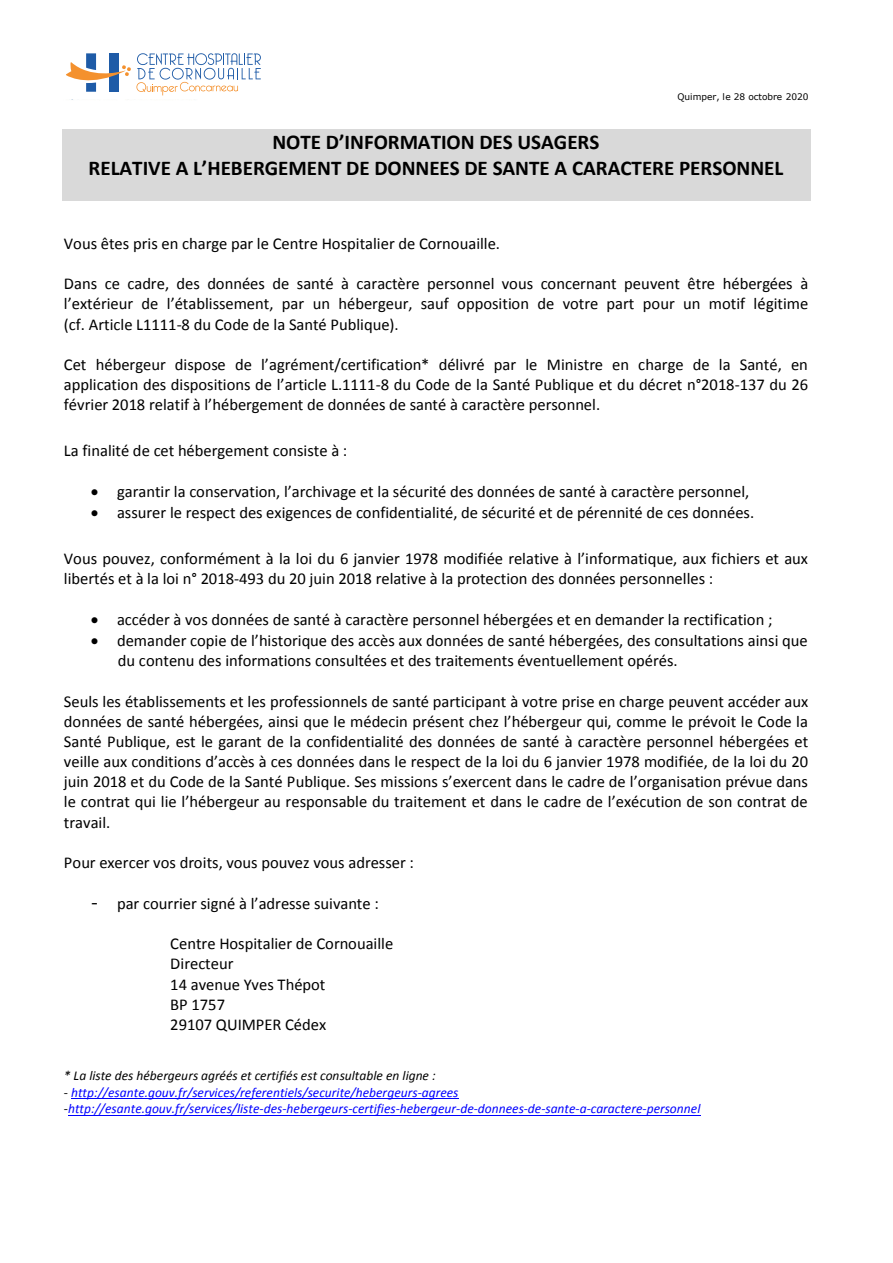
<style>
.page{position:relative;width:893px;height:1263px;background:#fff}
.page>*{position:absolute;margin:0;border:0;box-sizing:border-box;transform-origin:0 0}
.t1{font:700 21px/25.8px "Calibri";color:#000;text-align:center}
.t2{font:16.5px/20.1px "Calibri";color:#000;text-align:justify}
.t3{font:italic 13.5px/16.5px "Calibri";color:#00f}
.t4{font:italic 13.5px "Calibri";color:#000}
.t5{font:9px "Verdana";letter-spacing:.005em;color:#000}
.s1{font-family:"Verdana"}
.s2{color:#000}
</style>
<div class="page">
<div style="left:62px;top:129px;width:748px;height:26px;background:#d9d9d9"></div>
<div style="left:62px;top:155px;width:748px;height:25px;background:#d9d9d9"></div>
<div style="left:62px;top:180px;width:748px;height:21px;background:#d9d9d9"></div>
<hr style="left:71px;top:1098px;width:387px;height:1px;background:#00f">
<hr style="left:68px;top:1115px;width:632px;height:1px;background:#00f">
<svg style="left:66px;top:53px;width:195px;height:42px"></svg>
<p class="t5" style="left:677px;top:91px;width:133px">Quimper, le 28 octobre 2020</p>
<p class="t1" style="left:89px;top:129px;width:696px">NOTE D’INFORMATION DES USAGERS<br>RELATIVE A L’HEBERGEMENT DE DONNEES DE SANTE A CARACTERE PERSONNEL</p>
<p class="t2" style="left:64px;top:233px;width:438px">Vous êtes pris en charge par le Centre Hospitalier de Cornouaille.</p>
<p class="t2" style="left:64px;top:274px;width:746px">Dans ce cadre, des données de santé à caractère personnel vous concernant peuvent être hébergées à l’extérieur de l’établissement, par un hébergeur, sauf opposition de votre part pour un motif légitime (cf. Article L1111-8 du Code de la Santé Publique).</p>
<p class="t2" style="left:64px;top:354px;width:746px">Cet hébergeur dispose de l’agrément/certification* délivré par le Ministre en charge de la Santé, en application des dispositions de l’article L.1111-8 du Code de la Santé Publique et du décret n°2018-137 du 26 février 2018 relatif à l’hébergement de données de santé à caractère personnel.</p>
<p class="t2" style="left:64px;top:441px;width:285px">La finalité de cet hébergement consiste à :</p>
<p class="t2" style="left:91px;top:482px;width:660px">• garantir la conservation, l’archivage et la sécurité des données de santé à caractère personnel,</p>
<p class="t2" style="left:91px;top:503px;width:665px">• assurer le respect des exigences de confidentialité, de sécurité et de pérennité de ces données.</p>
<p class="t2" style="left:64px;top:548px;width:746px">Vous pouvez, conformément à la loi du 6 janvier 1978 modifiée relative à l’informatique, aux fichiers et aux libertés et à la loi n° 2018-493 du 20 juin 2018 relative à la protection des données personnelles :</p>
<p class="t2" style="left:91px;top:610px;width:683px">• accéder à vos données de santé à caractère personnel hébergées et en demander la rectification ;</p>
<p class="t2" style="left:118px;top:631px;width:691px;text-indent:-27px">• demander copie de l’historique des accès aux données de santé hébergées, des consultations ainsi que du contenu des informations consultées et des traitements éventuellement opérés.</p>
<p class="t2" style="left:64px;top:691px;width:746px">Seuls les établissements et les professionnels de santé participant à votre prise en charge peuvent accéder aux données de santé hébergées, ainsi que le médecin présent chez l’hébergeur qui, comme le prévoit le Code la Santé Publique, est le garant de la confidentialité des données de santé à caractère personnel hébergées et veille aux conditions d’accès à ces données dans le respect de la loi du 6 janvier 1978 modifiée, de la loi du 20 juin 2018 et du Code de la Santé Publique. Ses missions s’exercent dans le cadre de l’organisation prévue dans le contrat qui lie l’hébergeur au responsable du traitement et dans le cadre de l’exécution de son contrat de travail.</p>
<p class="t2" style="left:64px;top:852px;width:352px">Pour exercer vos droits, vous pouvez vous adresser :</p>
<p class="t2" style="left:91px;top:893px;width:290px"><span class="s1">-</span> par courrier signé à l’adresse suivante :</p>
<p class="t2" style="left:170px;top:934px;width:224px;text-align:left">Centre Hospitalier de Cornouaille<br>Directeur<br>14 avenue Yves Thépot<br>BP 1757<br>29107 QUIMPER Cédex</p>
<p class="t4" style="left:64px;top:1067px;width:373px">* La liste des hébergeurs agréés et certifiés est consultable en ligne :</p>
<p class="t3" style="left:64px;top:1083px;width:638px"><span class="s2">-</span> http://esante.gouv.fr/services/referentiels/securite/hebergeurs-agrees <span class="s2">-</span>http://esante.gouv.fr/services/liste-des-hebergeurs-certifies-hebergeur-de-donnees-de-sante-a-caractere-personnel</p>
</div>
